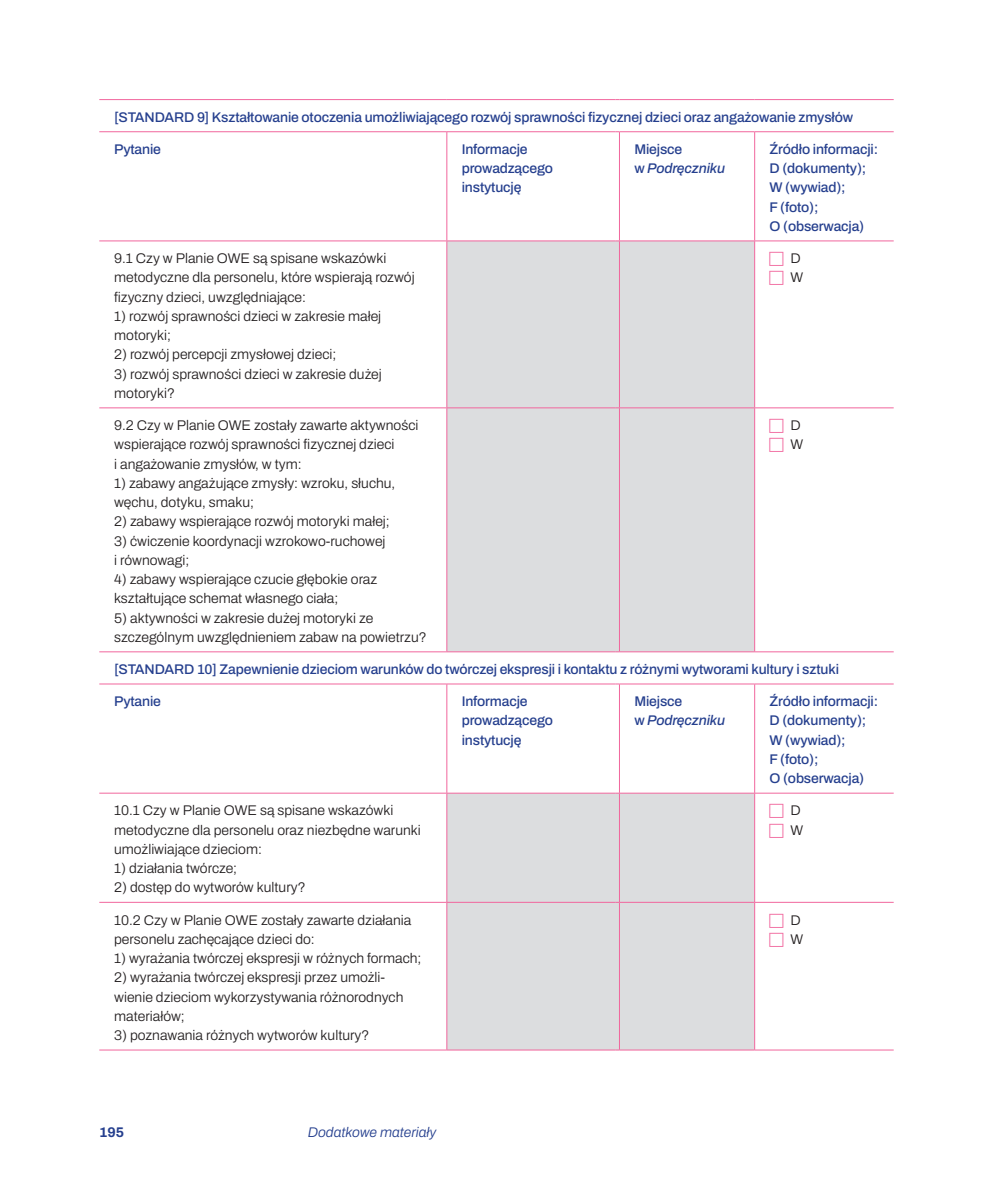
<style>
.page{position:relative;width:993px;height:1191px;background:#fff}
.page>*{position:absolute;margin:0;border:0;box-sizing:border-box;transform-origin:0 0}
.t1{font:300 14px/19.2px "Archivo";color:#231f20}
.t2{font:500 14px/19.2px "Archivo";letter-spacing:-.01em;color:#253f8e}
.t3{font:italic 500 14px/19.2px "Archivo";letter-spacing:-.01em;color:#253f8e}
.t4{font:italic 300 14px "Archivo";color:#253f8e}
.t5{font:700 14px "Archivo";color:#253f8e}
.s1{font-style:normal}
</style>
<div class="page">
<svg style="left:446px;top:241px;width:308px;height:808px;fill:#dcdddf"></svg>
<hr style="left:99px;top:99px;width:347px;height:1px;background:#f1669d">
<hr style="left:446px;top:99px;width:169px;height:1px;background:#f1669d">
<hr style="left:619px;top:99px;width:135px;height:1px;background:#f1669d">
<hr style="left:754px;top:99px;width:139px;height:1px;background:#f1669d">
<hr style="left:99px;top:131px;width:347px;height:1px;background:#f1669d">
<hr style="left:446px;top:131px;width:169px;height:1px;background:#f1669d">
<hr style="left:446px;top:132px;width:1px;height:108px;background:#f1669d">
<hr style="left:619px;top:131px;width:135px;height:1px;background:#f1669d">
<hr style="left:619px;top:132px;width:1px;height:108px;background:#f1669d">
<hr style="left:754px;top:131px;width:139px;height:1px;background:#f1669d">
<hr style="left:754px;top:132px;width:1px;height:108px;background:#f1669d">
<hr style="left:99px;top:240px;width:347px;height:1px;background:#f1669d">
<hr style="left:446px;top:240px;width:169px;height:1px;background:#f1669d">
<hr style="left:446px;top:241px;width:1px;height:166px;background:#f1669d">
<hr style="left:619px;top:240px;width:135px;height:1px;background:#f1669d">
<hr style="left:619px;top:241px;width:1px;height:166px;background:#f1669d">
<hr style="left:754px;top:240px;width:139px;height:1px;background:#f1669d">
<hr style="left:754px;top:241px;width:1px;height:166px;background:#f1669d">
<hr style="left:99px;top:407px;width:347px;height:1px;background:#f1669d">
<hr style="left:446px;top:407px;width:169px;height:1px;background:#f1669d">
<hr style="left:446px;top:408px;width:1px;height:243px;background:#f1669d">
<hr style="left:619px;top:407px;width:135px;height:1px;background:#f1669d">
<hr style="left:619px;top:408px;width:1px;height:243px;background:#f1669d">
<hr style="left:754px;top:407px;width:139px;height:1px;background:#f1669d">
<hr style="left:754px;top:408px;width:1px;height:243px;background:#f1669d">
<hr style="left:99px;top:651px;width:347px;height:1px;background:#f1669d">
<hr style="left:446px;top:651px;width:169px;height:1px;background:#f1669d">
<hr style="left:619px;top:651px;width:135px;height:1px;background:#f1669d">
<hr style="left:754px;top:651px;width:139px;height:1px;background:#f1669d">
<hr style="left:99px;top:683px;width:347px;height:1px;background:#f1669d">
<hr style="left:446px;top:683px;width:169px;height:1px;background:#f1669d">
<hr style="left:446px;top:684px;width:1px;height:109px;background:#f1669d">
<hr style="left:619px;top:683px;width:135px;height:1px;background:#f1669d">
<hr style="left:619px;top:684px;width:1px;height:109px;background:#f1669d">
<hr style="left:754px;top:683px;width:139px;height:1px;background:#f1669d">
<hr style="left:754px;top:684px;width:1px;height:109px;background:#f1669d">
<hr style="left:99px;top:793px;width:347px;height:1px;background:#f1669d">
<hr style="left:446px;top:793px;width:169px;height:1px;background:#f1669d">
<hr style="left:446px;top:793px;width:1px;height:109px;background:#f1669d">
<hr style="left:619px;top:793px;width:135px;height:1px;background:#f1669d">
<hr style="left:619px;top:793px;width:1px;height:109px;background:#f1669d">
<hr style="left:754px;top:793px;width:139px;height:1px;background:#f1669d">
<hr style="left:754px;top:793px;width:1px;height:109px;background:#f1669d">
<hr style="left:99px;top:902px;width:347px;height:1px;background:#f1669d">
<hr style="left:446px;top:902px;width:169px;height:1px;background:#f1669d">
<hr style="left:446px;top:902px;width:1px;height:147px;background:#f1669d">
<hr style="left:619px;top:902px;width:135px;height:1px;background:#f1669d">
<hr style="left:619px;top:902px;width:1px;height:147px;background:#f1669d">
<hr style="left:754px;top:902px;width:139px;height:1px;background:#f1669d">
<hr style="left:754px;top:902px;width:1px;height:147px;background:#f1669d">
<hr style="left:99px;top:1049px;width:347px;height:1px;background:#f1669d">
<hr style="left:446px;top:1049px;width:169px;height:1px;background:#f1669d">
<hr style="left:619px;top:1049px;width:135px;height:1px;background:#f1669d">
<hr style="left:754px;top:1049px;width:139px;height:1px;background:#f1669d">
<p class="t2" style="left:114px;top:107px;width:740px">[STANDARD 9] Kształtowanie otoczenia umożliwiającego rozwój sprawności fizycznej dzieci oraz angażowanie zmysłów</p>
<p class="t2" style="left:114px;top:139px;width:48px">Pytanie</p>
<p class="t2" style="left:461px;top:139px;width:93px">Informacje prowadzącego instytucję</p>
<p class="t3" style="left:634px;top:139px;width:92px"><span class="s1">Miejsce<br>w</span> Podręczniku</p>
<p class="t2" style="left:769px;top:139px;width:110px">Źródło informacji:<br>D (dokumenty);<br>W (wywiad);<br>F (foto);<br>O (obserwacja)</p>
<p class="t1" style="left:114px;top:249px;width:302px">9.1 Czy w Planie OWE są spisane wskazówki metodyczne dla personelu, które wspierają rozwój fizyczny dzieci, uwzględniające:</p>
<p class="t1" style="left:114px;top:306px;width:268px">1) rozwój sprawności dzieci w zakresie małej motoryki;</p>
<p class="t1" style="left:114px;top:345px;width:223px">2) rozwój percepcji zmysłowej dzieci;</p>
<p class="t1" style="left:114px;top:364px;width:269px">3) rozwój sprawności dzieci w zakresie dużej motoryki?</p>
<p class="t1" style="left:790px;top:249px;width:14px">D<br>W</p>
<p class="t1" style="left:114px;top:415px;width:305px">9.2 Czy w Planie OWE zostały zawarte aktywności wspierające rozwój sprawności fizycznej dzieci<br>i angażowanie zmysłów, w tym:</p>
<p class="t1" style="left:114px;top:473px;width:282px">1) zabawy angażujące zmysły: wzroku, słuchu, węchu, dotyku, smaku;</p>
<p class="t1" style="left:114px;top:512px;width:277px">2) zabawy wspierające rozwój motoryki małej;</p>
<p class="t1" style="left:114px;top:531px;width:273px">3) ćwiczenie koordynacji wzrokowo-ruchowej i równowagi;</p>
<p class="t1" style="left:114px;top:569px;width:265px">4) zabawy wspierające czucie głębokie oraz kształtujące schemat własnego ciała;</p>
<p class="t1" style="left:114px;top:608px;width:314px">5) aktywności w zakresie dużej motoryki ze szczególnym uwzględnieniem zabaw na powietrzu?</p>
<p class="t1" style="left:790px;top:415px;width:14px">D<br>W</p>
<p class="t2" style="left:114px;top:659px;width:726px">[STANDARD 10] Zapewnienie dzieciom warunków do twórczej ekspresji i kontaktu z różnymi wytworami kultury i sztuki</p>
<p class="t2" style="left:114px;top:691px;width:48px">Pytanie</p>
<p class="t2" style="left:461px;top:691px;width:93px">Informacje prowadzącego instytucję</p>
<p class="t3" style="left:634px;top:691px;width:92px"><span class="s1">Miejsce<br>w</span> Podręczniku</p>
<p class="t2" style="left:769px;top:691px;width:110px">Źródło informacji:<br>D (dokumenty);<br>W (wywiad);<br>F (foto);<br>O (obserwacja)</p>
<p class="t1" style="left:114px;top:801px;width:308px">10.1 Czy w Planie OWE są spisane wskazówki metodyczne dla personelu oraz niezbędne warunki umożliwiające dzieciom:</p>
<p class="t1" style="left:114px;top:858px;width:124px">1) działania twórcze;</p>
<p class="t1" style="left:114px;top:878px;width:193px">2) dostęp do wytworów kultury?</p>
<p class="t1" style="left:790px;top:801px;width:14px">D<br>W</p>
<p class="t1" style="left:114px;top:910px;width:298px">10.2 Czy w Planie OWE zostały zawarte działania personelu zachęcające dzieci do:</p>
<p class="t1" style="left:114px;top:948px;width:308px">1) wyrażania twórczej ekspresji w różnych formach;</p>
<p class="t1" style="left:114px;top:967px;width:291px">2) wyrażania twórczej ekspresji przez umożli&shy;wienie dzieciom wykorzystywania różnorodnych materiałów;</p>
<p class="t1" style="left:114px;top:1025px;width:257px">3) poznawania różnych wytworów kultury?</p>
<p class="t5" style="left:99px;top:1122px;width:27px">195</p>
<p class="t4" style="left:308px;top:1122px;width:130px">Dodatkowe materiały</p>
<p class="t1" style="left:790px;top:910px;width:14px">D<br>W</p>
</div>
